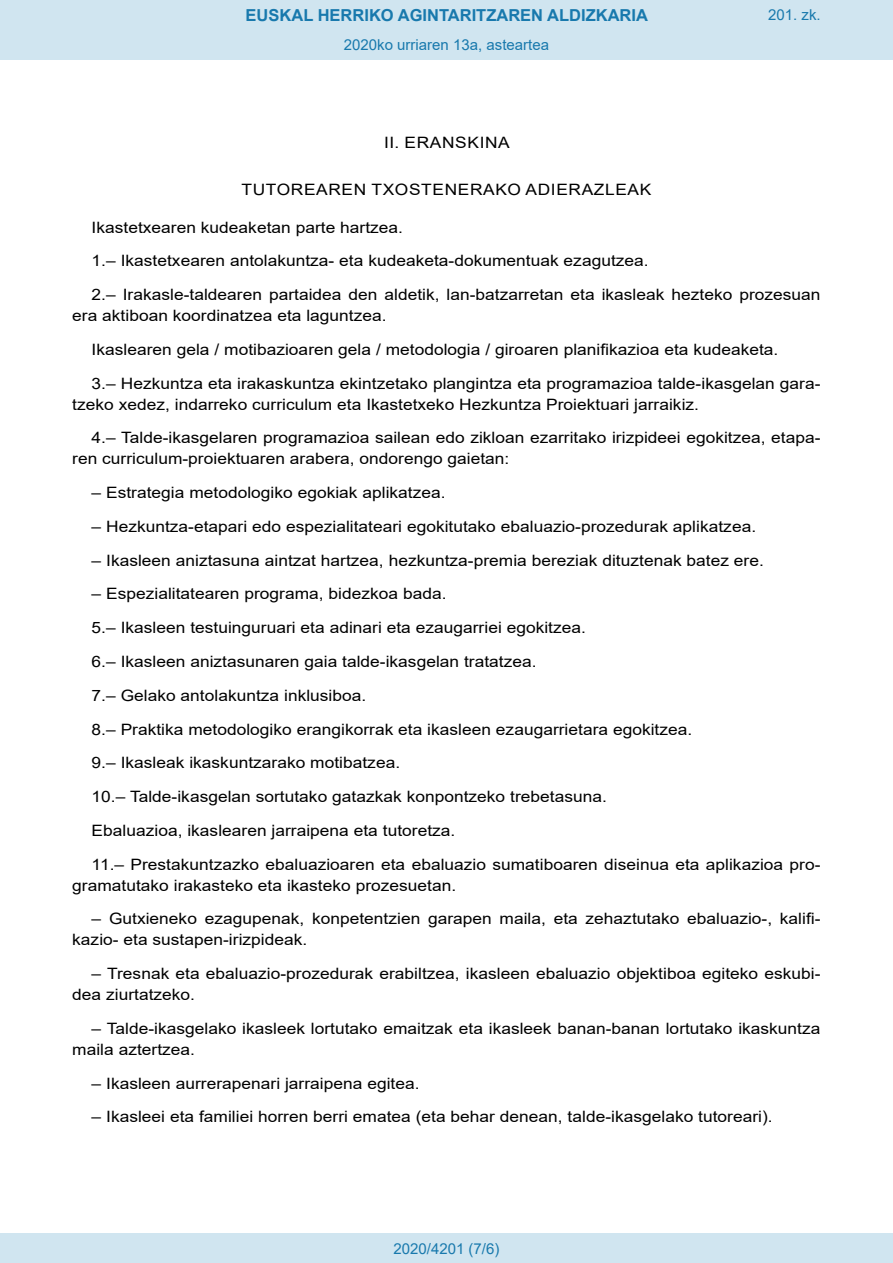
<style>
.page{position:relative;width:893px;height:1263px;background:#fff}
.page>*{position:absolute;margin:0;border:0;box-sizing:border-box;transform-origin:0 0}
.t1{font:700 16.5px "Arial";color:#1879ad}
.BOPVDetalle{font:15.6px/21px "Arial";color:#000;scale:1.11 1}
.BOPVClave{font:15.6px "Arial";letter-spacing:.035em;color:#000;scale:1.11 1}
.Paginacion_Centro{font:15px "Arial";color:#1879ad}
</style>
<div class="page">
<div style="left:0;top:0;width:893px;height:60px;background:#d0e5f0"></div>
<div style="left:0;top:1233px;width:893px;height:30px;background:#d0e5f0"></div>
<p class="t1" style="left:246px;top:3px;width:404px">EUSKAL HERRIKO AGINTARITZAREN ALDIZKARIA</p>
<p class="Paginacion_Centro" style="left:344px;top:35px;width:207px">2020ko urriaren 13a, asteartea</p>
<p class="Paginacion_Centro" style="left:768px;top:5px;width:54px">201. zk.</p>
<p class="BOPVClave" style="left:384px;top:132px;width:115px">II. ERANSKINA</p>
<p class="BOPVClave" style="left:241px;top:178px;width:371px">TUTOREAREN TXOSTENERAKO ADIERAZLEAK</p>
<p class="BOPVDetalle" style="left:92px;top:217px;width:282px">Ikastetxearen kudeaketan parte hartzea.</p>
<p class="BOPVDetalle" style="left:92px;top:250px;width:503px">1.– Ikastetxearen antolakuntza- eta kudeaketa-dokumentuak ezagutzea.</p>
<p class="BOPVDetalle" style="left:72px;top:284px;width:676px;text-indent:19px">2.– Irakasle-taldearen partaidea den aldetik, lan-batzarretan eta ikasleak hezteko prozesuan era aktiboan koordinatzea eta laguntzea.</p>
<p class="BOPVDetalle" style="left:92px;top:339px;width:620px">Ikaslearen gela / motibazioaren gela / metodologia / giroaren planifikazioa eta kudeaketa.</p>
<p class="BOPVDetalle" style="left:72px;top:373px;width:676px;text-indent:19px">3.– Hezkuntza eta irakaskuntza ekintzetako plangintza eta programazioa talde-ikasgelan gara&shy;tzeko xedez, indarreko curriculum eta Ikastetxeko Hezkuntza Proiektuari jarraikiz.</p>
<p class="BOPVDetalle" style="left:72px;top:427px;width:676px;text-indent:19px">4.– Talde-ikasgelaren programazioa sailean edo zikloan ezarritako irizpideei egokitzea, etapa&shy;ren curriculum-proiektuaren arabera, ondorengo gaietan:</p>
<p class="BOPVDetalle" style="left:92px;top:482px;width:320px">– Estrategia metodologiko egokiak aplikatzea.</p>
<p class="BOPVDetalle" style="left:92px;top:516px;width:600px">– Hezkuntza-etapari edo espezialitateari egokitutako ebaluazio-prozedurak aplikatzea.</p>
<p class="BOPVDetalle" style="left:92px;top:550px;width:607px">– Ikasleen aniztasuna aintzat hartzea, hezkuntza-premia bereziak dituztenak batez ere.</p>
<p class="BOPVDetalle" style="left:92px;top:583px;width:321px">– Espezialitatearen programa, bidezkoa bada.</p>
<p class="BOPVDetalle" style="left:92px;top:617px;width:447px">5.– Ikasleen testuinguruari eta adinari eta ezaugarriei egokitzea.</p>
<p class="BOPVDetalle" style="left:92px;top:651px;width:402px">6.– Ikasleen aniztasunaren gaia talde-ikasgelan tratatzea.</p>
<p class="BOPVDetalle" style="left:92px;top:685px;width:249px">7.– Gelako antolakuntza inklusiboa.</p>
<p class="BOPVDetalle" style="left:92px;top:718px;width:543px">8.– Praktika metodologiko erangikorrak eta ikasleen ezaugarrietara egokitzea.</p>
<p class="BOPVDetalle" style="left:92px;top:752px;width:279px">9.– Ikasleak ikaskuntzarako motibatzea.</p>
<p class="BOPVDetalle" style="left:92px;top:786px;width:466px">10.– Talde-ikasgelan sortutako gatazkak konpontzeko trebetasuna.</p>
<p class="BOPVDetalle" style="left:92px;top:820px;width:329px">Ebaluazioa, ikaslearen jarraipena eta tutoretza.</p>
<p class="BOPVDetalle" style="left:72px;top:853px;width:676px;text-indent:19px">11.– Prestakuntzazko ebaluazioaren eta ebaluazio sumatiboaren diseinua eta aplikazioa pro&shy;gramatutako irakasteko eta ikasteko prozesuetan.</p>
<p class="BOPVDetalle" style="left:72px;top:908px;width:676px;text-indent:19px">– Gutxieneko ezagupenak, konpetentzien garapen maila, eta zehaztutako ebaluazio-, kalifi&shy;kazio- eta sustapen-irizpideak.</p>
<p class="BOPVDetalle" style="left:72px;top:963px;width:676px;text-indent:19px">– Tresnak eta ebaluazio-prozedurak erabiltzea, ikasleen ebaluazio objektiboa egiteko eskubi&shy;dea ziurtatzeko.</p>
<p class="BOPVDetalle" style="left:72px;top:1018px;width:676px;text-indent:19px">– Talde-ikasgelako ikasleek lortutako emaitzak eta ikasleek banan-banan lortutako ikaskuntza maila aztertzea.</p>
<p class="BOPVDetalle" style="left:92px;top:1072px;width:297px">– Ikasleen aurrerapenari jarraipena egitea.</p>
<p class="BOPVDetalle" style="left:92px;top:1106px;width:615px">– Ikasleei eta familiei horren berri ematea (eta behar denean, talde-ikasgelako tutoreari).</p>
<p class="Paginacion_Centro" style="left:393px;top:1238px;width:107px">2020/4201 (7/6)</p>
</div>
